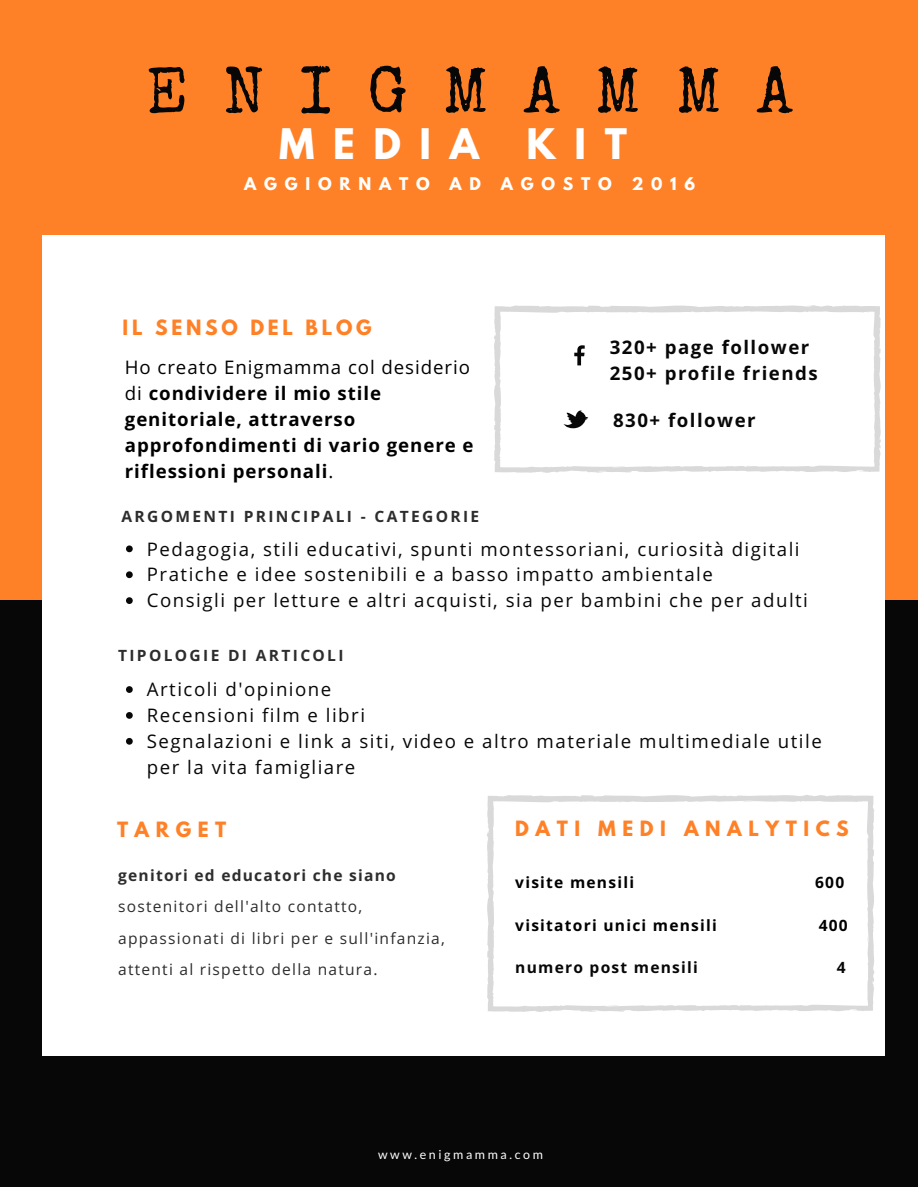
<style>
.page{position:relative;width:918px;height:1187px;background:#fff}
.page>*{position:absolute;margin:0;border:0;box-sizing:border-box;transform-origin:0 0}
.t1{font:65.4px "Special Elite";letter-spacing:.54em;color:#070707}
.t2{font:700 37.35px "League Spartan";letter-spacing:.5em;color:#fff}
.t3{font:18.75px/25.8px "Open Sans";letter-spacing:.08em;color:#070707}
.t4{font:700 18.75px/25.8px "Open Sans";letter-spacing:.05em;color:#000}
.t5{font:700 18.75px/25.8px "Open Sans";letter-spacing:.08em;color:#070707}
.t6{font:700 18.75px "League Spartan";letter-spacing:.35em;color:#ff8127}
.t7{font:700 18.75px "League Spartan";letter-spacing:.2em;color:#ff8127}
.t8{font:15.6px/31.5px "Open Sans";letter-spacing:.08em;color:#2d2d2d}
.t9{font:700 15.6px "Open Sans";letter-spacing:.15em;color:#2d2d2d}
.t10{font:700 15.6px "Open Sans";letter-spacing:.08em;color:#000}
.t11{font:700 15.6px "Open Sans";letter-spacing:.08em;color:#2d2d2d}
.t12{font:700 15.6px "League Spartan";letter-spacing:.5em;color:#fff}
.t13{font:700 15.6px "Open Sans";letter-spacing:.08em;color:#070707}
.t14{font:12.45px "Lato";letter-spacing:.21em;color:#fff}
.s1{font-weight:400}
</style>
<div class="page">
<div style="left:0;top:0;width:918px;height:1186px;background:#ff8127"></div>
<div style="left:0;top:600px;width:918px;height:586px;background:#070707"></div>
<div style="left:43px;top:236px;width:841px;height:819px;background:#fff"></div>
<svg style="left:126px;top:545px;width:7px;height:7px"></svg>
<svg style="left:126px;top:571px;width:7px;height:7px"></svg>
<svg style="left:126px;top:597px;width:7px;height:7px"></svg>
<svg style="left:126px;top:686px;width:7px;height:7px"></svg>
<svg style="left:126px;top:712px;width:7px;height:6px"></svg>
<svg style="left:126px;top:738px;width:7px;height:6px"></svg>
<svg style="left:487px;top:795px;width:388px;height:217px"></svg>
<svg style="left:494px;top:305px;width:387px;height:168px"></svg>
<h1 class="t1" style="left:146px;top:66px;width:648px">ENIGMAMMA</h1>
<h2 class="t2" style="left:279px;top:126px;width:202px">MEDIA</h2>
<h2 class="t2" style="left:527px;top:126px;width:102px">KIT</h2>
<p class="t12" style="left:244px;top:176px;width:187px">AGGIORNATO</p>
<p class="t12" style="left:450px;top:176px;width:33px">A D</p>
<p class="t12" style="left:501px;top:176px;width:113px">AGOSTO</p>
<p class="t12" style="left:632px;top:176px;width:65px">2016</p>
<p class="t7" style="left:123px;top:318px;width:251px">IL SENSO DEL BLOG</p>
<p class="t4" style="left:125px;top:354px;width:350px"><span class="s1">Ho creato Enigmamma col desiderio di</span> condividere il mio stile genitoriale, attraverso approfondimenti di vario genere e riflessioni personali<span class="s1">.</span></p>
<p class="t5" style="left:610px;top:334px;width:210px">320+ page follower<br>250+ profile friends</p>
<p class="t5" style="left:613px;top:407px;width:144px">830+ follower</p>
<p class="t9" style="left:122px;top:505px;width:359px">ARGOMENTI PRINCIPALI - CATEGORIE</p>
<p class="t3" style="left:147px;top:535px;width:663px">Pedagogia, stili educativi, spunti montessoriani, curiosità digitali<br>Pratiche e idee sostenibili e a basso impatto ambientale<br>Consigli per letture e altri acquisti, sia per bambini che per adulti</p>
<p class="t9" style="left:118px;top:644px;width:227px">TIPOLOGIE DI ARTICOLI</p>
<p class="t3" style="left:147px;top:676px;width:676px">Articoli d'opinione<br>Recensioni film e libri<br>Segnalazioni e link a siti, video e altro materiale multimediale utile per la vita famigliare</p>
<p class="t6" style="left:117px;top:820px;width:111px">TARGET</p>
<p class="t11" style="left:118px;top:864px;width:279px">genitori ed educatori che siano</p>
<p class="t8" style="left:118px;top:890px;width:328px">sostenitori dell'alto contatto, appassionati di libri per e sull'infanzia, attenti al rispetto della natura.</p>
<p class="t6" style="left:515px;top:819px;width:335px">DATI MEDI ANALYTICS</p>
<p class="t10" style="left:515px;top:871px;width:120px">visite mensili</p>
<p class="t10" style="left:815px;top:871px;width:31px">600</p>
<p class="t10" style="left:515px;top:913px;width:203px">visitatori unici mensili</p>
<p class="t10" style="left:819px;top:913px;width:31px">400</p>
<p class="t13" style="left:515px;top:956px;width:184px">numero post mensili</p>
<p class="t13" style="left:837px;top:956px;width:10px">4</p>
<p class="t14" style="left:378px;top:1146px;width:166px">www.enigmamma.com</p>
</div>
